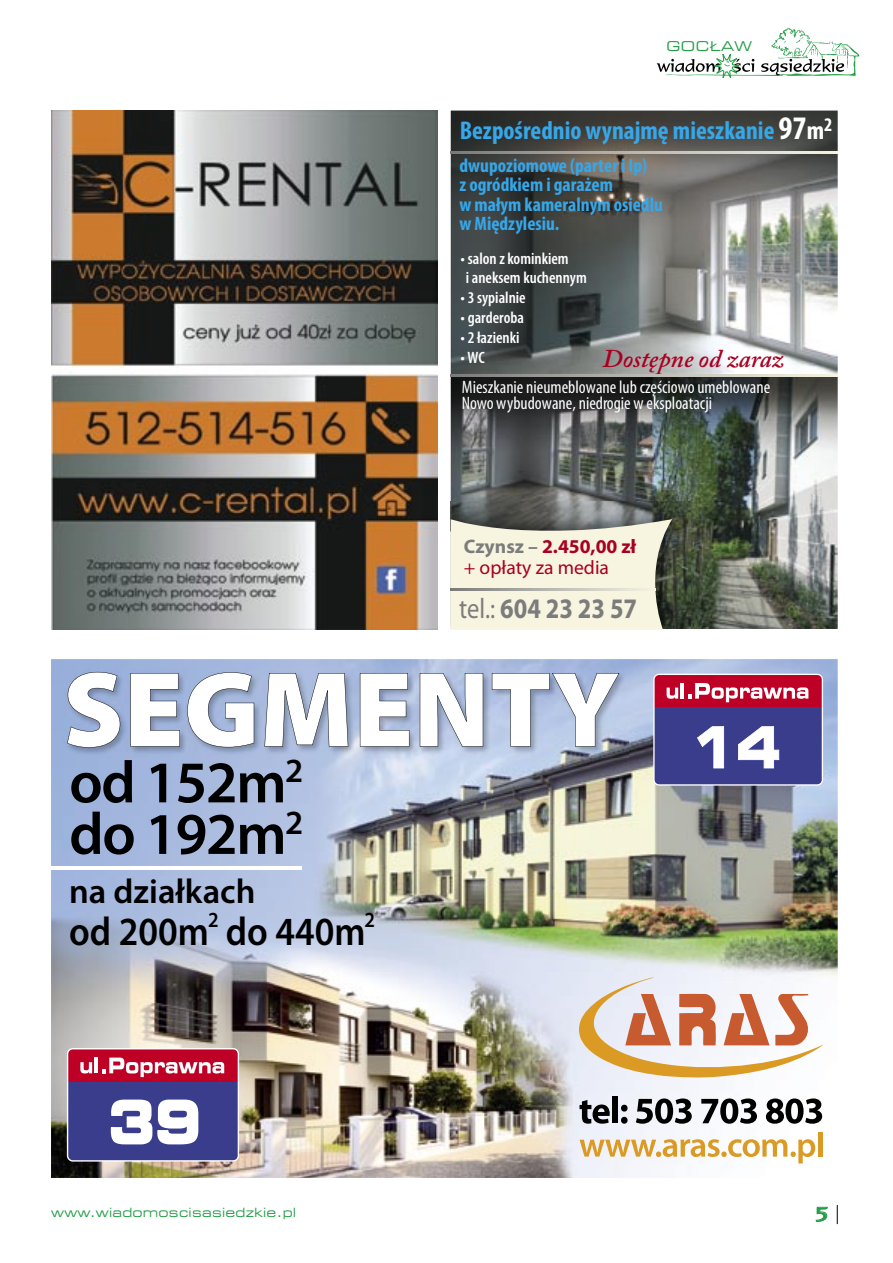
<style>
.page{position:relative;width:893px;height:1263px;background:#fff}
.page>*{position:absolute;margin:0;border:0;box-sizing:border-box;transform-origin:0 0}
.t1{font:600 59.4px "Myriad Pro";letter-spacing:-.025em;color:#000}
.t2{font:600 40.05px "Myriad Pro";color:#000;scale:.91 1}
.t3{font:600 34.5px "Myriad Pro";color:#000}
.t4{font:700 28.35px "Myriad Pro";color:#7c7c7c;scale:.86 1}
.t5{font:700 condensed 25.8px "Myriad Pro";color:#36a7e9}
.t6{font:italic 600 25.5px "Adobe Caslon Pro";color:#a80023}
.t7{font:21px "Formal 436 PL";color:#239d46;scale:1.2 1}
.t8{font:19.65px/21px "Myriad Pro";color:#a80023}
.t9{font:700 condensed 19.5px/19.5px "Myriad Pro";color:#36a7e9}
.t10{font:condensed 18px/16.5px "Myriad Pro";color:#fff}
.t11{font:600 condensed 16.5px/19.8px "Myriad Pro";color:#fff}
.t12{font:expanded 13.5px "Square 721 PL";letter-spacing:.05em;color:#239d46}
.t13{font:expanded 12.75px "Square 721 PL";letter-spacing:.015em;color:#239d46}
.s1{font-size:33px;color:#fff}
.s2{color:#fff}
.s3{font-weight:700;color:#7c7c7c}
.s4{font-weight:700}
.s5{font-weight:400}
</style>
<div class="page">
<svg style="left:657px;top:28px;width:202px;height:50px"></svg>
<svg style="left:815px;top:1207px;width:13px;height:15px"></svg>
<svg style="left:837px;top:1205px;width:1px;height:19px"></svg>
<img style="left:51px;top:659px;width:787px;height:519px">
<svg style="left:67px;top:1048px;width:172px;height:113px"></svg>
<svg style="left:579px;top:1139px;width:236px;height:24px"></svg>
<hr style="left:818px;top:1132px;width:4px;height:24px;background:#da9a23">
<svg style="left:579px;top:1100px;width:31px;height:24px"></svg>
<div style="left:612px;top:1096px;width:6px;height:27px;background:#000"></div>
<svg style="left:621px;top:1105px;width:7px;height:19px"></svg>
<svg style="left:636px;top:1098px;width:56px;height:26px"></svg>
<svg style="left:701px;top:1098px;width:56px;height:26px"></svg>
<svg style="left:766px;top:1098px;width:56px;height:26px"></svg>
<svg style="left:578px;top:977px;width:245px;height:101px"></svg>
<svg style="left:653px;top:674px;width:170px;height:112px;background:#7a5189"></svg>
<img style="left:64px;top:668px;width:565px;height:89px">
<svg style="left:67px;top:672px;width:53px;height:76px"></svg>
<svg style="left:130px;top:673px;width:50px;height:74px"></svg>
<svg style="left:187px;top:672px;width:67px;height:75px"></svg>
<svg style="left:264px;top:673px;width:84px;height:74px"></svg>
<svg style="left:360px;top:673px;width:49px;height:74px"></svg>
<svg style="left:420px;top:673px;width:63px;height:74px"></svg>
<svg style="left:492px;top:673px;width:127px;height:74px"></svg>
<hr style="left:51px;top:867px;width:251px;height:3px;background:#fff">
<img style="left:451px;top:111px;width:387px;height:518px">
<img style="left:451px;top:501px;width:239px;height:128px">
<svg style="left:451px;top:515px;width:221px;height:114px;background:#dad9c7"></svg>
<svg style="left:451px;top:588px;width:204px;height:2px"></svg>
<svg style="left:451px;top:374px;width:387px;height:3px"></svg>
<svg style="left:451px;top:151px;width:387px;height:2px"></svg>
<img style="left:51px;top:111px;width:387px;height:518px">
<p class="t12" style="left:666px;top:38px;width:87px">GOCŁAW</p>
<p class="t5" style="left:460px;top:116px;width:374px">Bezpośrednio wynajmę mieszkanie <span class="s1">97</span><span class="s2">m</span><sup>2</sup></p>
<p class="t9" style="left:459px;top:156px;width:205px">dwupoziomowe (parter i Ip)<br>z ogródkiem i garażem<br>w małym kameralnym osiedlu w Międzylesiu.</p>
<p class="t11" style="left:466px;top:249px;width:122px;text-indent:-5px">• salon z kominkiem<br>i aneksem kuchennym</p>
<p class="t11" style="left:461px;top:288px;width:67px">• 3 sypialnie</p>
<p class="t11" style="left:461px;top:308px;width:65px">• garderoba</p>
<p class="t11" style="left:461px;top:328px;width:60px">• 2 łazienki</p>
<p class="t11" style="left:461px;top:348px;width:26px">• WC</p>
<p class="t6" style="left:602px;top:343px;width:183px">Dostępne od zaraz</p>
<p class="t10" style="left:462px;top:379px;width:310px">Mieszkanie nieumeblowane lub częściowo umeblowane<br>Nowo wybudowane, niedrogie w eksploatacji</p>
<p class="t8" style="left:464px;top:536px;width:174px"><span class="s3">Czynsz –</span> <span class="s4">2.450,00 zł </span>+ opłaty za media</p>
<p class="t1" style="left:69px;top:749px;width:236px">od 152m<sup>2</sup></p>
<p class="t1" style="left:69px;top:801px;width:236px">do 192m<sup>2</sup></p>
<p class="t3" style="left:69px;top:872px;width:188px">na działkach</p>
<p class="t2" style="left:69px;top:909px;width:338px">od 200m<sup>2</sup> do 440m<sup>2</sup></p>
<p class="t4" style="left:459px;top:593px;width:208px"><span class="s5">tel.:</span> 604 23 23 57</p>
<p class="t13" style="left:51px;top:1205px;width:247px">www.wiadomoscisasiedzkie.pl</p>
<p class="t7" style="left:815px;top:1197px;width:13px">5</p>
</div>
